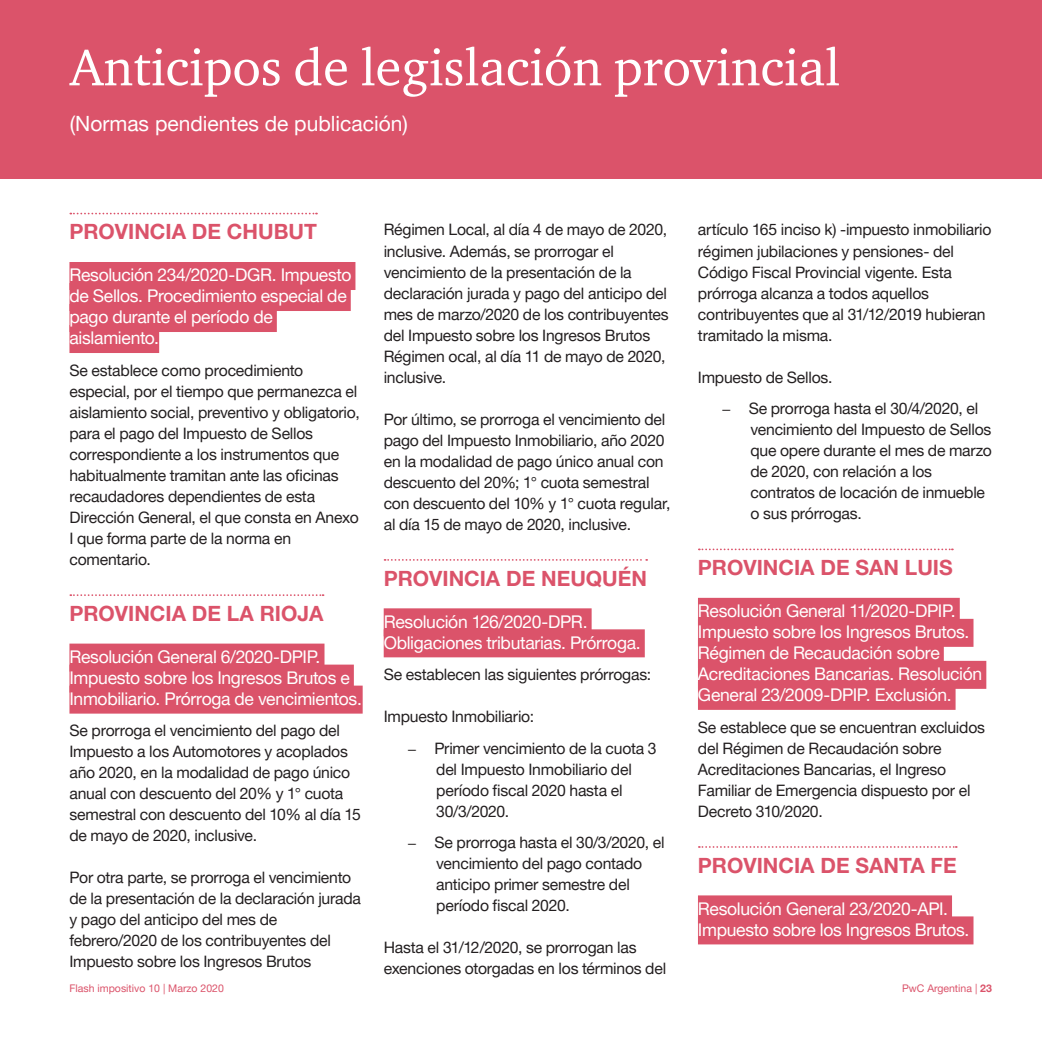
<style>
.page{position:relative;width:1042px;height:1042px;background:#fff}
.page>*{position:absolute;margin:0;border:0;box-sizing:border-box;transform-origin:0 0}
.t1{font:52.5px "ITC Charter Com";color:#fff}
.Headline_1_Anticipos{font:700 21px "Helvetica Neue LT Pro";color:#db536a}
.t2{font:21px "Helvetica Neue LT Pro";color:#fff}
.Headline_2_Anticipos{font:17.5px/21px "Helvetica Neue LT Pro";letter-spacing:-.02em;color:#fff}
.Body_copy{font:15.75px/21px "Helvetica Neue LT Pro";letter-spacing:-.015em;color:#231f20}
.t3{font:10.5px "Helvetica Neue LT Pro";color:#db536a}
.s1{font-family:"ITC Charter Com"}
.s2{font-weight:700}
</style>
<div class="page">
<svg style="left:70px;top:213px;width:247px;height:1px"></svg>
<div style="left:69px;top:262px;width:286px;height:28px;background:#db536a"></div>
<div style="left:69px;top:283px;width:282px;height:28px;background:#db536a"></div>
<div style="left:69px;top:304px;width:208px;height:28px;background:#db536a"></div>
<div style="left:69px;top:325px;width:90px;height:28px;background:#db536a"></div>
<svg style="left:70px;top:594px;width:253px;height:2px"></svg>
<div style="left:69px;top:643px;width:255px;height:28px;background:#db536a"></div>
<div style="left:69px;top:664px;width:285px;height:28px;background:#db536a"></div>
<div style="left:69px;top:685px;width:294px;height:28px;background:#db536a"></div>
<svg style="left:384px;top:559px;width:263px;height:2px"></svg>
<div style="left:384px;top:608px;width:207px;height:28px;background:#db536a"></div>
<div style="left:384px;top:629px;width:261px;height:28px;background:#db536a"></div>
<svg style="left:699px;top:548px;width:254px;height:2px"></svg>
<div style="left:698px;top:598px;width:262px;height:28px;background:#db536a"></div>
<div style="left:698px;top:619px;width:275px;height:28px;background:#db536a"></div>
<div style="left:698px;top:640px;width:246px;height:28px;background:#db536a"></div>
<div style="left:698px;top:661px;width:288px;height:28px;background:#db536a"></div>
<div style="left:698px;top:682px;width:257px;height:28px;background:#db536a"></div>
<svg style="left:699px;top:846px;width:258px;height:2px"></svg>
<div style="left:698px;top:895px;width:254px;height:28px;background:#db536a"></div>
<div style="left:698px;top:916px;width:275px;height:28px;background:#db536a"></div>
<div style="left:0;top:0;width:1042px;height:179px;background:#db536a"></div>
<h1 class="t1" style="left:70px;top:35px;width:771px">Anticipos de legislación provincial</h1>
<h2 class="t2" style="left:70px;top:110px;width:340px">(Normas pendientes de publicación)</h2>
<p class="Headline_1_Anticipos" style="left:69px;top:219px;width:249px">PROVINCIA DE CHUBUT</p>
<p class="Headline_2_Anticipos" style="left:69px;top:264px;width:283px">Resolución 234/2020-DGR. Impuesto de Sellos. Procedimiento especial de pago durante el período de aislamiento.</p>
<p class="Body_copy" style="left:69px;top:359px;width:292px">Se establece como procedimiento especial, por el tiempo que permanezca el aislamiento social, preventivo y obligatorio, para el pago del Impuesto de Sellos correspondiente a los instrumentos que habitualmente tramitan ante las oficinas recaudadores dependientes de esta Dirección General, el que consta en Anexo I que forma parte de la norma en comentario.</p>
<p class="Headline_1_Anticipos" style="left:69px;top:600px;width:255px">PROVINCIA DE LA RIOJA</p>
<p class="Headline_2_Anticipos" style="left:69px;top:646px;width:294px">Resolución General 6/2020-DPIP.<br>Impuesto sobre los Ingresos Brutos e<br>Inmobiliario. Prórroga de vencimientos.</p>
<p class="Body_copy" style="left:69px;top:720px;width:293px">Se prorroga el vencimiento del pago del Impuesto a los Automotores y acoplados año 2020, en la modalidad de pago único anual con descuento del 20% y 1° cuota semestral con descuento del 10% al día 15 de mayo de 2020, inclusive.</p>
<p class="Body_copy" style="left:69px;top:867px;width:293px">Por otra parte, se prorroga el vencimiento de la presentación de la declaración jurada y pago del anticipo del mes de febrero/2020 de los contribuyentes del Impuesto sobre los Ingresos Brutos</p>
<p class="Body_copy" style="left:384px;top:219px;width:286px">Régimen Local, al día 4 de mayo de 2020, inclusive. Además, se prorrogar el vencimiento de la presentación de la declaración jurada y pago del anticipo del mes de marzo/2020 de los contribuyentes del Impuesto sobre los Ingresos Brutos Régimen ocal, al día 11 de mayo de 2020, inclusive.</p>
<p class="Body_copy" style="left:384px;top:408px;width:288px">Por último, se prorroga el vencimiento del pago del Impuesto Inmobiliario, año 2020 en la modalidad de pago único anual con descuento del 20%; 1° cuota semestral con descuento del 10% y 1° cuota regular, al día 15 de mayo de 2020, inclusive.</p>
<p class="Headline_1_Anticipos" style="left:384px;top:565px;width:265px">PROVINCIA DE NEUQUÉN</p>
<p class="Headline_2_Anticipos" style="left:384px;top:610px;width:259px">Resolución 126/2020-DPR.<br>Obligaciones tributarias. Prórroga.</p>
<p class="Body_copy" style="left:384px;top:663px;width:269px">Se establecen las siguientes prórrogas:</p>
<p class="Body_copy" style="left:384px;top:705px;width:152px">Impuesto Inmobiliario:</p>
<p class="Body_copy" style="left:436px;top:737px;width:222px;text-indent:-28px"><span class="s1">–</span> Primer vencimiento de la cuota 3 del Impuesto Inmobiliario del período fiscal 2020 hasta el<br>30/3/2020.</p>
<p class="Body_copy" style="left:436px;top:831px;width:230px;text-indent:-28px"><span class="s1">–</span> Se prorroga hasta el 30/3/2020, el vencimiento del pago contado anticipo primer semestre del período fiscal 2020.</p>
<p class="Body_copy" style="left:384px;top:936px;width:284px">Hasta el 31/12/2020, se prorrogan las exenciones otorgadas en los términos del</p>
<p class="Body_copy" style="left:698px;top:219px;width:295px">artículo 165 inciso k) -impuesto inmobiliario régimen jubilaciones y pensiones- del Código Fiscal Provincial vigente. Esta prórroga alcanza a todos aquellos contribuyentes que al 31/12/2019 hubieran tramitado la misma.</p>
<p class="Body_copy" style="left:698px;top:366px;width:136px">Impuesto de Sellos.</p>
<p class="Body_copy" style="left:750px;top:397px;width:243px;text-indent:-28px"><span class="s1">–</span> Se prorroga hasta el 30/4/2020, el vencimiento del Impuesto de Sellos que opere durante el mes de marzo de 2020, con relación a los contratos de locación de inmueble o sus prórrogas.</p>
<p class="Headline_1_Anticipos" style="left:698px;top:555px;width:256px">PROVINCIA DE SAN LUIS</p>
<p class="Headline_2_Anticipos" style="left:698px;top:600px;width:286px">Resolución General 11/2020-DPIP.<br>Impuesto sobre los Ingresos Brutos.<br>Régimen de Recaudación sobre Acreditaciones Bancarias. Resolución General 23/2009-DPIP. Exclusión.</p>
<p class="Body_copy" style="left:698px;top:716px;width:289px">Se establece que se encuentran excluidos del Régimen de Recaudación sobre Acreditaciones Bancarias, el Ingreso Familiar de Emergencia dispuesto por el Decreto 310/2020.</p>
<p class="Headline_1_Anticipos" style="left:698px;top:852px;width:260px">PROVINCIA DE SANTA FE</p>
<p class="Headline_2_Anticipos" style="left:698px;top:897px;width:273px">Resolución General 23/2020-API.<br>Impuesto sobre los Ingresos Brutos.</p>
<p class="t3" style="left:69px;top:982px;width:156px">Flash impositivo 10 | Marzo 2020</p>
<p class="t3" style="left:902px;top:982px;width:91px">PwC Argentina | <span class="s2">23</span></p>
</div>
